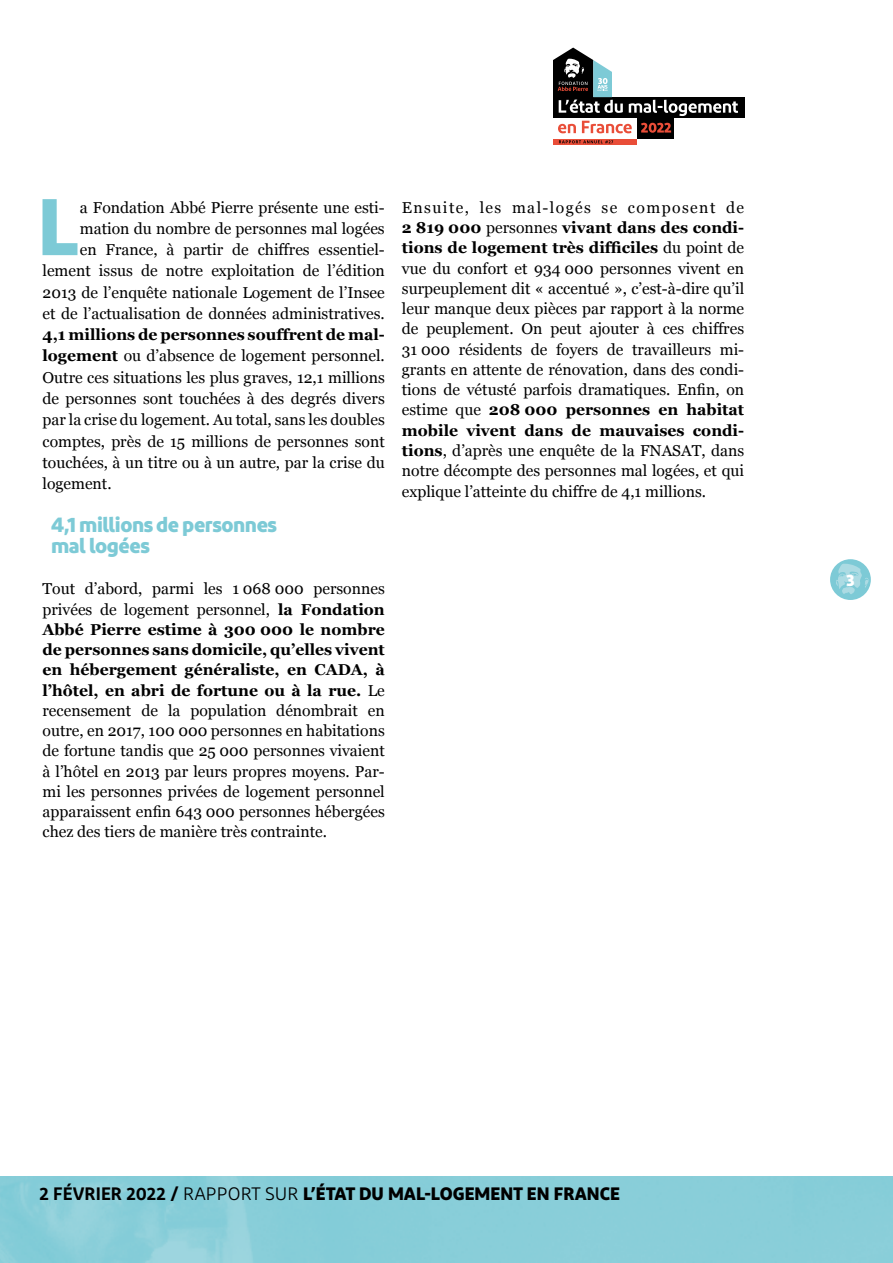
<style>
.page{position:relative;width:893px;height:1263px;background:#fff}
.page>*{position:absolute;margin:0;border:0;box-sizing:border-box;transform-origin:0 0}
.t1{font:700 79.95px "Diodrum";color:#7dcad6}
.t2{font:700 21px/21.3px "Diodrum";letter-spacing:-.02em;color:#7dcad6}
.t3{font:700 18px "Diodrum";color:#000}
.t4{font:700 16.5px "Diodrum";color:#fff}
.t5{font:15.75px/20.2px "Georgia";color:#000;text-align:justify}
.s1{font-weight:700}
.s2{font-weight:600}
.s3{font-weight:400}
</style>
<div class="page">
<div style="left:830px;top:559px;width:41px;height:41px;background:#7dcad6;border-radius:50%"></div>
<svg style="left:835px;top:563px;width:34px;height:31px"></svg>
<div style="left:553px;top:138px;width:84px;height:7px;background:#e94d38"></div>
<div style="left:553px;top:97px;width:191px;height:21px;background:#000"></div>
<div style="left:637px;top:118px;width:37px;height:20px;background:#000"></div>
<svg style="left:559px;top:140px;width:54px;height:3px"></svg>
<svg style="left:553px;top:48px;width:185px;height:85px"></svg>
<h1 class="t1" style="left:38px;top:174px;width:44px">L</h1>
<p class="t5" style="left:43px;top:196px;width:344px;line-height:21.3px;text-align:right">a Fondation Abbé Pierre présente une esti&shy;mation du nombre de personnes mal logées<br>en France, à partir de chiffres essentiel&shy;lement issus de notre exploitation de l’édition 2013 de l’enquête nationale Logement de l’Insee et de l’actualisation de données administratives.</p>
<p class="t5" style="left:43px;top:323px;width:344px;line-height:21.3px"><span class="s1">4,1 millions de personnes souffrent de mal&shy;logement</span> ou d’absence de logement personnel.<br>Outre ces situations les plus graves, 12,1 millions de personnes sont touchées à des degrés divers par la crise du logement. Au total, sans les doubles comptes, près de 15 millions de personnes sont touchées, à un titre ou à un autre, par la crise du logement.</p>
<h2 class="t2" style="left:51px;top:513px;width:227px">4,1 millions de personnes mal logées</h2>
<p class="t5" style="left:42px;top:578px;width:344px">Tout d’abord, parmi les 1 068 000 personnes privées de logement personnel, <span class="s1">la Fondation Abbé Pierre estime à 300 000 le nombre de personnes sans domicile, qu’elles vivent en hébergement généraliste, en CADA, à l’hôtel, en abri de fortune ou à la rue.</span> Le recensement de la population dénombrait en outre, en 2017, 100 000 personnes en habitations de fortune tandis que 25 000 personnes vivaient à l’hôtel en 2013 par leurs propres moyens. Par&shy;mi les personnes privées de logement personnel apparaissent enfin 643 000 personnes hébergées chez des tiers de manière très contrainte.</p>
<p class="t5" style="left:402px;top:197px;width:344px">Ensuite, les mal-logés se composent de <span class="s1">2 819 000</span> personnes <span class="s1">vivant dans des condi&shy;tions de logement très difficiles</span> du point de vue du confort et 934 000 personnes vivent en surpeuplement dit « accentué », c’est-à-dire qu’il leur manque deux pièces par rapport à la norme de peuplement. On peut ajouter à ces chiffres 31 000 résidents de foyers de travailleurs mi&shy;grants en attente de rénovation, dans des condi&shy;tions de vétusté parfois dramatiques. Enfin, on estime que <span class="s1">208 000 personnes en habitat mobile vivent dans de mauvaises condi&shy;tions</span>, d’après une enquête de la FNASAT, dans notre décompte des personnes mal logées, et qui explique l’atteinte du chiffre de 4,1 millions.</p>
<p class="t4" style="left:846px;top:569px;width:10px">3</p>
<p class="t3" style="left:40px;top:1182px;width:582px"><span class="s2">2 FÉVRIER 2022 /</span> <span class="s3">RAPPORT SUR</span> L’ÉTAT DU MAL-LOGEMENT EN FRANCE</p>
</div>
